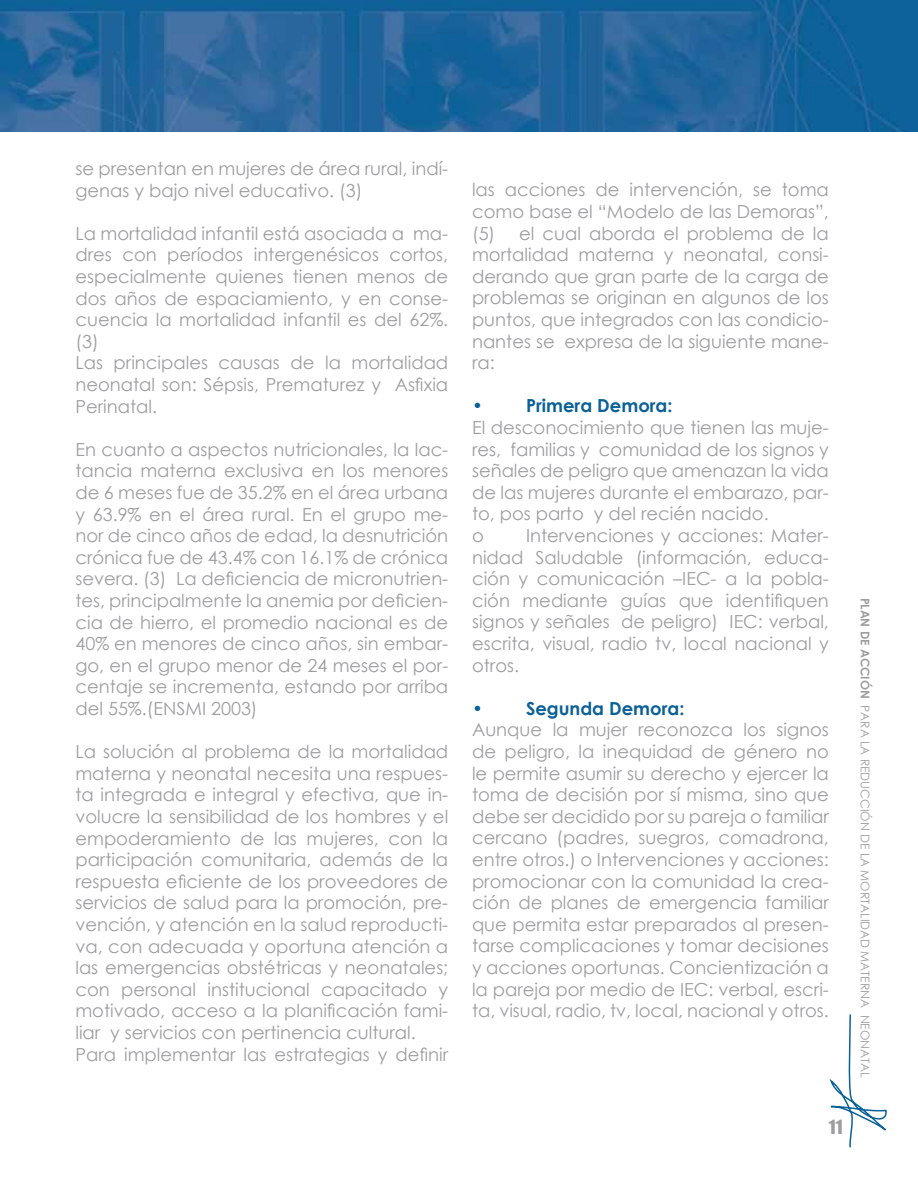
<style>
.page{position:relative;width:918px;height:1188px;background:#fff}
.page>*{position:absolute;margin:0;border:0;box-sizing:border-box;transform-origin:0 0}
.t1{font:18px/21.6px "Century Gothic";color:#9c9e9f}
.t2{font:18px "Impact";color:#9c9e9f}
.t3{font:12px "Century Gothic";color:#9c9e9f}
.s1{color:#0a6198}
.s2{font-weight:700;color:#0a6198}
.s3{font-weight:700}
</style>
<div class="page">
<svg style="left:829px;top:1014px;width:58px;height:134px"></svg>
<img style="left:0;top:0;width:918px;height:132px">
<p class="t1" style="left:75px;top:157px;width:374px">se presentan en mujeres de área rural, indí&shy;genas y bajo nivel educativo. (3)</p>
<p class="t1" style="left:75px;top:222px;width:374px">La mortalidad infantil está asociada a ma&shy;dres con períodos intergenésicos cortos, especialmente quienes tienen menos de dos años de espaciamiento, y en conse&shy;cuencia la mortalidad infantil es del 62%. (3)<br>Las principales causas de la mortalidad neonatal son: Sépsis, Prematurez y Asfixia Perinatal.</p>
<p class="t1" style="left:75px;top:438px;width:374px;text-align:justify">En cuanto a aspectos nutricionales, la lac&shy;tancia materna exclusiva en los menores de 6 meses fue de 35.2% en el área urbana y 63.9% en el área rural. En el grupo me&shy;nor de cinco años de edad, la desnutrición crónica fue de 43.4% con 16.1% de crónica severa. (3) La deficiencia de micronutrien&shy;tes, principalmente la anemia por deficien&shy;cia de hierro, el promedio nacional es de 40% en menores de cinco años, sin embar&shy;go, en el grupo menor de 24 meses el por&shy;centaje se incrementa, estando por arriba del 55%.(ENSMI 2003)</p>
<p class="t1" style="left:75px;top:741px;width:374px">La solución al problema de la mortalidad materna y neonatal necesita una respues&shy;ta integrada e integral y efectiva, que in&shy;volucre la sensibilidad de los hombres y el empoderamiento de las mujeres, con la participación comunitaria, además de la respuesta eficiente de los proveedores de servicios de salud para la promoción, pre&shy;vención, y atención en la salud reproducti&shy;va, con adecuada y oportuna atención a las emergencias obstétricas y neonatales; con personal institucional capacitado y motivado, acceso a la planificación fami&shy;liar y servicios con pertinencia cultural.<br>Para implementar las estrategias y definir</p>
<p class="t1" style="left:472px;top:179px;width:358px;text-align:justify">las acciones de intervención, se toma como base el “Modelo de las Demoras”, (5) el cual aborda el problema de la mortalidad materna y neonatal, consi&shy;derando que gran parte de la carga de problemas se originan en algunos de los puntos, que integrados con las condicio&shy;nantes se expresa de la siguiente mane&shy;ra:</p>
<p class="t1" style="left:472px;top:395px;width:358px"><span class="s1">•</span> <span class="s2">Primera Demora:<br></span>El desconocimiento que tienen las muje&shy;res, familias y comunidad de los signos y señales de peligro que amenazan la vida de las mujeres durante el embarazo, par&shy;to, pos parto y del recién nacido.<br>o</p>
<p class="t1" style="left:472px;top:524px;width:358px;text-align:justify;text-indent:54px">Intervenciones y acciones: Mater&shy;nidad Saludable (información, educa&shy;ción y comunicación –IEC- a la pobla&shy;ción mediante guías que identifiquen signos y señales de peligro) IEC: verbal, escrita, visual, radio tv, local nacional y otros.</p>
<p class="t1" style="left:472px;top:697px;width:358px"><span class="s1">•</span> <span class="s2">Segunda Demora:<br></span>Aunque la mujer reconozca los signos de peligro, la inequidad de género no le permite asumir su derecho y ejercer la toma de decisión por sí misma, sino que debe ser decidido por su pareja o familiar cercano (padres, suegros, comadrona, entre otros.) o Intervenciones y acciones: promocionar con la comunidad la crea&shy;ción de planes de emergencia familiar que permita estar preparados al presen&shy;tarse complicaciones y tomar decisiones y acciones oportunas. Concientización a la pareja por medio de IEC: verbal, escri&shy;ta, visual, radio, tv, local, nacional y otros.</p>
<p class="t2" style="left:829px;top:1113px;width:15px">11</p>
<p class="t3" style="left:873px;top:598px;width:481px;rotate:90deg"><span class="s3">PLAN DE ACCIÓN</span> PARA LA REDUCCIÓN DE LA MORTALIDAD MATERNA NEONATAL</p>
</div>
